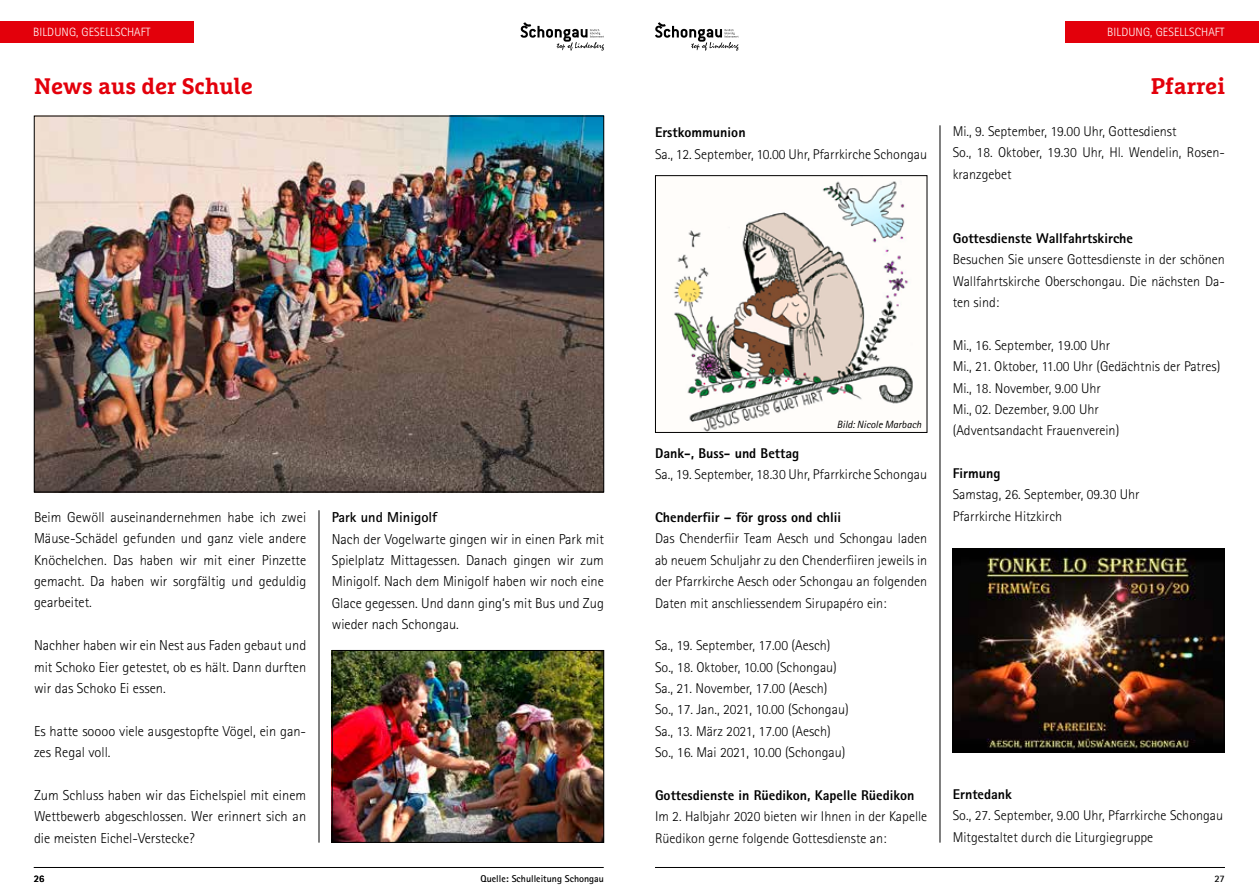
<style>
.page{position:relative;width:1259px;height:893px;background:#fff}
.page>*{position:absolute;margin:0;border:0;box-sizing:border-box;transform-origin:0 0}
.t1{font:700 22.5px "Marselis Slab Pro";color:#e3000b}
.t2{font:300 14.4px/21.3px "Rotis Sans Serif";color:#000;text-align:justify}
.t3{font:700 14.4px "Rotis Sans Serif";color:#000}
.t4{font:300 14.1px/21.5px "Rotis Sans Serif";color:#000}
.t5{font:800 14.1px "Rotis Sans Serif";color:#000}
.t6{font:300 12px "Rotis Sans Serif";letter-spacing:.01em;color:#fff}
.t7{font:italic 10.5px "Rotis Sans Serif";color:#000}
.t8{font:700 9.9px "Rotis Sans Serif";color:#000}
</style>
<div class="page">
<hr style="left:34px;top:867px;width:570px;height:1px;background:#000">
<div style="left:0;top:21px;width:193px;height:22px;background:#e3000b"></div>
<hr style="left:319px;top:510px;width:1px;height:333px;background:#000">
<svg style="left:520px;top:22px;width:84px;height:29px"></svg>
<hr style="left:655px;top:867px;width:570px;height:1px;background:#000">
<div style="left:1066px;top:21px;width:193px;height:22px;background:#e3000b"></div>
<hr style="left:939px;top:125px;width:1px;height:718px;background:#000">
<img style="left:673px;top:181px;width:240px;height:250px">
<div style="left:655px;top:175px;width:272px;height:258px;border:1px solid #000"></div>
<img style="left:954px;top:551px;width:268px;height:200px">
<div style="left:952px;top:549px;width:272px;height:204px;border:1px solid #000"></div>
<img style="left:36px;top:118px;width:566px;height:372px">
<img style="left:334px;top:652px;width:268px;height:189px">
<div style="left:332px;top:650px;width:272px;height:193px;border:1px solid #000"></div>
<svg style="left:655px;top:22px;width:83px;height:29px"></svg>
<p class="t6" style="left:33px;top:26px;width:119px">BILDUNG, GESELLSCHAFT</p>
<h1 class="t1" style="left:34px;top:72px;width:220px">News aus der Schule</h1>
<p class="t6" style="left:1107px;top:26px;width:119px">BILDUNG, GESELLSCHAFT</p>
<h1 class="t1" style="left:1150px;top:72px;width:76px">Pfarrei</h1>
<p class="t5" style="left:655px;top:123px;width:92px">Erstkommunion</p>
<p class="t4" style="left:655px;top:143px;width:274px">Sa., 12. September, 10.00 Uhr, Pfarrkirche Schongau</p>
<p class="t4" style="left:952px;top:121px;width:274px">Mi., 9. September, 19.00 Uhr, Gottesdienst<br>So., 18. Oktober, 19.30 Uhr, Hl. Wendelin, Rosen&shy;kranzgebet</p>
<p class="t2" style="left:34px;top:506px;width:274px">Beim Gewöll auseinandernehmen habe ich zwei Mäuse-Schädel gefunden und ganz viele andere Knöchelchen. Das haben wir mit einer Pinzette gemacht. Da haben wir sorgfältig und geduldig gearbeitet.</p>
<p class="t2" style="left:34px;top:635px;width:274px">Nachher haben wir ein Nest aus Faden gebaut und mit Schoko Eier getestet, ob es hält. Dann durften wir das Schoko Ei essen.</p>
<p class="t2" style="left:34px;top:720px;width:274px">Es hatte soooo viele ausgestopfte Vögel, ein gan&shy;zes Regal voll.</p>
<p class="t2" style="left:34px;top:784px;width:274px">Zum Schluss haben wir das Eichelspiel mit einem Wettbewerb abgeschlossen. Wer erinnert sich an die meisten Eichel-Verstecke?</p>
<p class="t3" style="left:332px;top:508px;width:107px">Park und Minigolf</p>
<p class="t2" style="left:332px;top:528px;width:274px">Nach der Vogelwarte gingen wir in einen Park mit Spielplatz Mittagessen. Danach gingen wir zum Minigolf. Nach dem Minigolf haben wir noch eine Glace gegessen. Und dann ging‘s mit Bus und Zug wieder nach Schongau.</p>
<p class="t7" style="left:837px;top:418px;width:86px">Bild: Nicole Marbach</p>
<p class="t5" style="left:655px;top:444px;width:146px">Dank-, Buss- und Bettag</p>
<p class="t4" style="left:655px;top:464px;width:274px">Sa., 19. September, 18.30 Uhr, Pfarrkirche Schongau</p>
<p class="t5" style="left:655px;top:508px;width:188px">Chenderfiir – för gross ond chlii</p>
<p class="t4" style="left:655px;top:528px;width:274px;text-align:justify">Das Chenderfiir Team Aesch und Schongau laden ab neuem Schuljahr zu den Chenderfiiren jeweils in der Pfarrkirche Aesch oder Schongau an folgenden Daten mit anschliessendem Sirupapéro ein:</p>
<p class="t4" style="left:655px;top:635px;width:195px">Sa., 19. September, 17.00 (Aesch)<br>So., 18. Oktober, 10.00 (Schongau)<br>Sa., 21. November, 17.00 (Aesch)<br>So., 17. Jan., 2021, 10.00 (Schongau)<br>Sa., 13. März 2021, 17.00 (Aesch)<br>So., 16. Mai 2021, 10.00 (Schongau)</p>
<p class="t5" style="left:655px;top:786px;width:261px">Gottesdienste in Rüedikon, Kapelle Rüedikon</p>
<p class="t4" style="left:655px;top:806px;width:274px">Im 2. Halbjahr 2020 bieten wir Ihnen in der Kapelle<br>Rüedikon gerne folgende Gottesdienste an:</p>
<p class="t5" style="left:952px;top:229px;width:182px">Gottesdienste Wallfahrtskirche</p>
<p class="t4" style="left:952px;top:249px;width:274px;text-align:justify">Besuchen Sie unsere Gottesdienste in der schönen Wallfahrtskirche Oberschongau. Die nächsten Da&shy;ten sind:</p>
<p class="t4" style="left:952px;top:334px;width:269px">Mi., 16. September, 19.00 Uhr<br>Mi., 21. Oktober, 11.00 Uhr (Gedächtnis der Patres)<br>Mi., 18. November, 9.00 Uhr<br>Mi., 02. Dezember, 9.00 Uhr<br>(Adventsandacht Frauenverein)</p>
<p class="t5" style="left:952px;top:464px;width:49px">Firmung</p>
<p class="t4" style="left:952px;top:484px;width:188px">Samstag, 26. September, 09.30 Uhr<br>Pfarrkirche Hitzkirch</p>
<p class="t5" style="left:952px;top:785px;width:61px">Erntedank</p>
<p class="t4" style="left:952px;top:805px;width:272px">So., 27. September, 9.00 Uhr, Pfarrkirche Schongau<br>Mitgestaltet durch die Liturgiegruppe</p>
<p class="t8" style="left:34px;top:872px;width:12px">26</p>
<p class="t8" style="left:480px;top:872px;width:125px">Quelle: Schulleitung Schongau</p>
<p class="t8" style="left:1214px;top:872px;width:12px">27</p>
</div>
